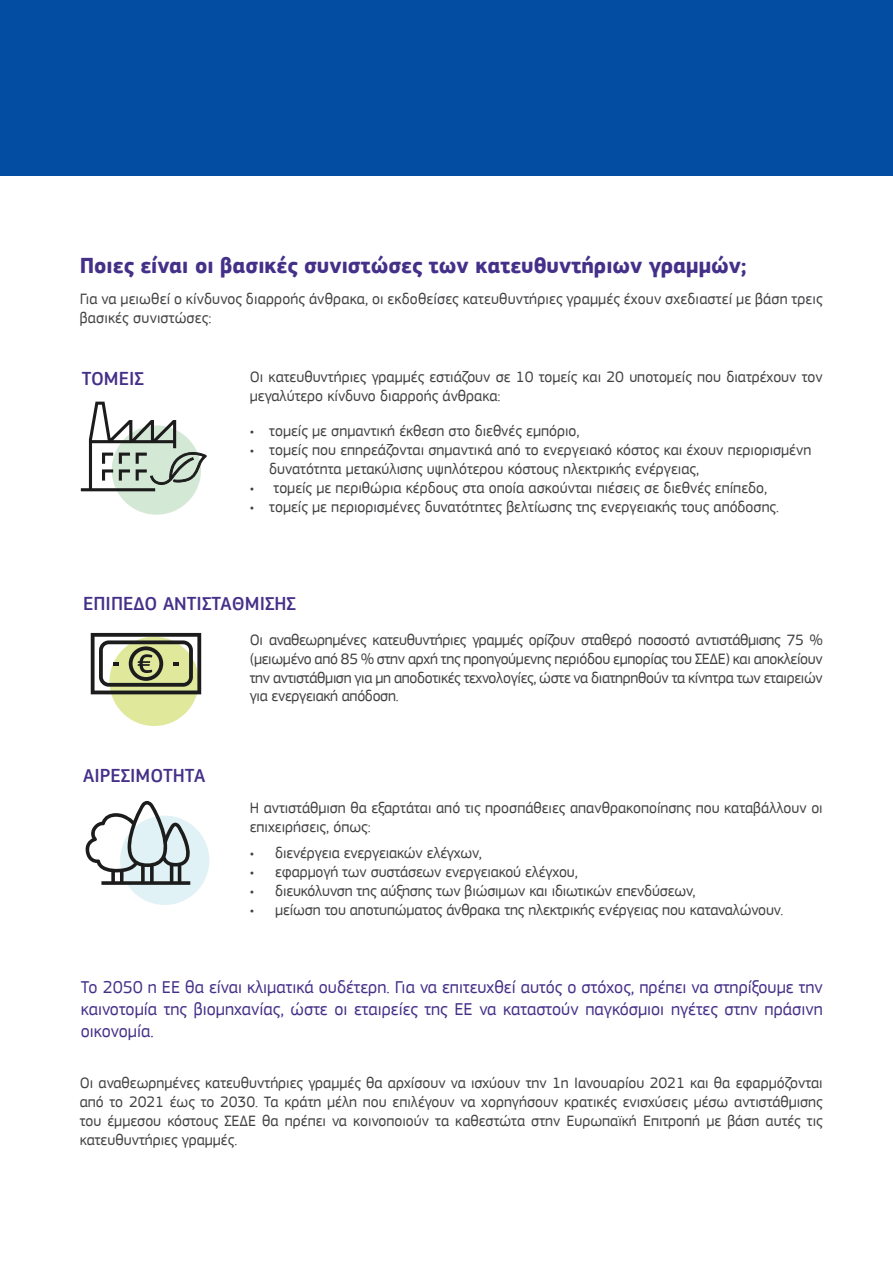
<style>
.page{position:relative;width:893px;height:1263px;background:#fff}
.page>*{position:absolute;margin:0;border:0;box-sizing:border-box;transform-origin:0 0}
.t1{font:700 22.5px "EC Square Sans Pro";color:#453089}
.t2{font:500 19.5px "EC Square Sans Pro";color:#453089}
.t3{font:18px/21.6px "EC Square Sans Pro";color:#453089;text-align:justify}
.t4{font:15.75px/18.9px "EC Square Sans Pro";color:#414042}
</style>
<div class="page">
<div style="left:110px;top:637px;width:89px;height:89px;background:#e0e89c;border-radius:50%"></div>
<svg style="left:91px;top:633px;width:110px;height:61px"></svg>
<div style="left:120px;top:816px;width:89px;height:89px;background:#e0f2f5;border-radius:50%"></div>
<svg style="left:85px;top:801px;width:106px;height:84px"></svg>
<div style="left:112px;top:425px;width:89px;height:90px;background:#d4e8d6;border-radius:50%"></div>
<svg style="left:81px;top:402px;width:126px;height:89px"></svg>
<div style="left:0;top:0;width:893px;height:176px;background:#034ea2"></div>
<h1 class="t1" style="left:80px;top:252px;width:668px">Ποιες είναι οι βασικές συνιστώσες των κατευθυντήριων γραμμών;</h1>
<p class="t4" style="left:80px;top:290px;width:745px">Για να μειωθεί ο κίνδυνος διαρροής άνθρακα, οι εκδοθείσες κατευθυντήριες γραμμές έχουν σχεδιαστεί με βάση τρεις βασικές συνιστώσες:</p>
<p class="t2" style="left:82px;top:367px;width:64px">ΤΟΜΕΙΣ</p>
<p class="t4" style="left:250px;top:367px;width:574px">Οι κατευθυντήριες γραμμές εστιάζουν σε 10 τομείς και 20 υποτομείς που διατρέχουν τον μεγαλύτερο κίνδυνο διαρροής άνθρακα:</p>
<p class="t4" style="left:250px;top:421px;width:331px">• τομείς με σημαντική έκθεση στο διεθνές εμπόριο,</p>
<p class="t4" style="left:269px;top:440px;width:543px;text-indent:-19px">• τομείς που επηρεάζονται σημαντικά από το ενεργειακό κόστος και έχουν περιορισμένη δυνατότητα μετακύλισης υψηλότερου κόστους ηλεκτρικής ενέργειας,</p>
<p class="t4" style="left:250px;top:478px;width:519px">• τομείς με περιθώρια κέρδους στα οποία ασκούνται πιέσεις σε διεθνές επίπεδο,</p>
<p class="t4" style="left:250px;top:497px;width:531px">• τομείς με περιορισμένες δυνατότητες βελτίωσης της ενεργειακής τους απόδοσης.</p>
<p class="t2" style="left:83px;top:593px;width:214px">ΕΠΙΠΕΔΟ ΑΝΤΙΣΤΑΘΜΙΣΗΣ</p>
<p class="t2" style="left:83px;top:764px;width:124px">ΑΙΡΕΣΙΜΟΤΗΤΑ</p>
<p class="t4" style="left:250px;top:630px;width:574px;text-align:justify">Οι αναθεωρημένες κατευθυντήριες γραμμές ορίζουν σταθερό ποσοστό αντιστάθμισης 75 % (μειωμένο από 85 % στην αρχή της προηγούμενης περιόδου εμπορίας του ΣΕΔΕ) και αποκλείουν την αντιστάθμιση για μη αποδοτικές τεχνολογίες, ώστε να διατηρηθούν τα κίνητρα των εταιρειών για ενεργειακή απόδοση.</p>
<p class="t4" style="left:250px;top:798px;width:574px">Η αντιστάθμιση θα εξαρτάται από τις προσπάθειες απανθρακοποίησης που καταβάλλουν οι επιχειρήσεις, όπως:</p>
<p class="t4" style="left:250px;top:844px;width:233px">• διενέργεια ενεργειακών ελέγχων,</p>
<p class="t4" style="left:250px;top:862px;width:329px">• εφαρμογή των συστάσεων ενεργειακού ελέγχου,</p>
<p class="t4" style="left:250px;top:881px;width:447px">• διευκόλυνση της αύξησης των βιώσιμων και ιδιωτικών επενδύσεων,</p>
<p class="t4" style="left:250px;top:900px;width:535px">• μείωση του αποτυπώματος άνθρακα της ηλεκτρικής ενέργειας που καταναλώνουν.</p>
<p class="t3" style="left:81px;top:977px;width:743px">Το 2050 η ΕΕ θα είναι κλιματικά ουδέτερη. Για να επιτευχθεί αυτός ο στόχος, πρέπει να στηρίξουμε την καινοτομία της βιομηχανίας, ώστε οι εταιρείες της ΕΕ να καταστούν παγκόσμιοι ηγέτες στην πράσινη οικονομία.</p>
<p class="t4" style="left:80px;top:1073px;width:745px;text-align:justify">Οι αναθεωρημένες κατευθυντήριες γραμμές θα αρχίσουν να ισχύουν την 1η Ιανουαρίου 2021 και θα εφαρμόζονται από το 2021 έως το 2030. Τα κράτη μέλη που επιλέγουν να χορηγήσουν κρατικές ενισχύσεις μέσω αντιστάθμισης του έμμεσου κόστους ΣΕΔΕ θα πρέπει να κοινοποιούν τα καθεστώτα στην Ευρωπαϊκή Επιτροπή με βάση αυτές τις κατευθυντήριες γραμμές.</p>
</div>
